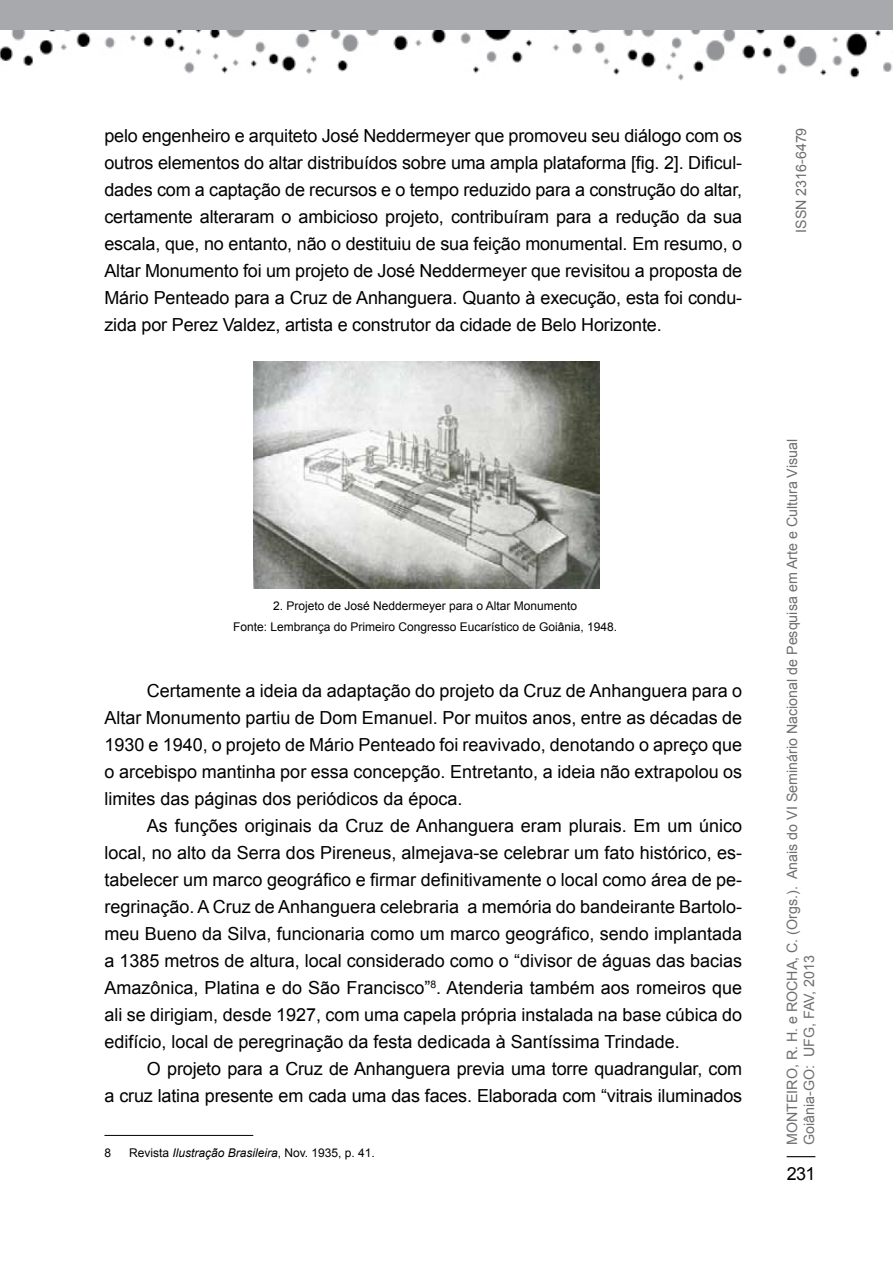
<style>
.page{position:relative;width:893px;height:1263px;background:#fff}
.page>*{position:absolute;margin:0;border:0;box-sizing:border-box;transform-origin:0 0}
.t1{font:18px/27px "Arial";color:#000;text-align:justify}
.t2{font:14.25px/17.1px "Arial";color:#6d6e71}
.t3{font:12px/20.7px "Arial";color:#000;text-align:center}
.s1{font-style:italic}
</style>
<div class="page">
<svg style="left:787px;top:1156px;width:28px;height:1px"></svg>
<img style="left:0;top:30px;width:893px;height:50px">
<div style="left:0;top:0;width:893px;height:30px;background:#a7a9ac"></div>
<hr style="left:104px;top:1135px;width:149px;height:1px;background:#000">
<img style="left:253px;top:361px;width:346px;height:228px">
<p class="t1" style="left:104px;top:122px;width:639px">pelo engenheiro e arquiteto José Neddermeyer que promoveu seu diálogo com os outros elementos do altar distribuídos sobre uma ampla plataforma [fig. 2]. Dificul&shy;dades com a captação de recursos e o tempo reduzido para a construção do altar, certamente alteraram o ambicioso projeto, contribuíram para a redução da sua escala, que, no entanto, não o destituiu de sua feição monumental. Em resumo, o Altar Monumento foi um projeto de José Neddermeyer que revisitou a proposta de Mário Penteado para a Cruz de Anhanguera. Quanto à execução, esta foi condu&shy;zida por Perez Valdez, artista e construtor da cidade de Belo Horizonte.</p>
<p class="t3" style="left:233px;top:596px;width:386px">2. Projeto de José Neddermeyer para o Altar Monumento<br>Fonte: Lembrança do Primeiro Congresso Eucarístico de Goiânia, 1948.</p>
<p class="t1" style="left:104px;top:677px;width:639px;text-indent:43px">Certamente a ideia da adaptação do projeto da Cruz de Anhanguera para o Altar Monumento partiu de Dom Emanuel. Por muitos anos, entre as décadas de 1930 e 1940, o projeto de Mário Penteado foi reavivado, denotando o apreço que o arcebispo mantinha por essa concepção. Entretanto, a ideia não extrapolou os limites das páginas dos periódicos da época.</p>
<p class="t1" style="left:104px;top:812px;width:639px;text-indent:43px">As funções originais da Cruz de Anhanguera eram plurais. Em um único local, no alto da Serra dos Pireneus, almejava-se celebrar um fato histórico, es&shy;tabelecer um marco geográfico e firmar definitivamente o local como área de pe&shy;regrinação. A Cruz de Anhanguera celebraria a memória do bandeirante Bartolo&shy;meu Bueno da Silva, funcionaria como um marco geográfico, sendo implantada a 1385 metros de altura, local considerado como o “divisor de águas das bacias Amazônica, Platina e do São Francisco”<sup>8</sup>. Atenderia também aos romeiros que ali se dirigiam, desde 1927, com uma capela própria instalada na base cúbica do edifício, local de peregrinação da festa dedicada à Santíssima Trindade.</p>
<p class="t1" style="left:104px;top:1055px;width:639px;text-align:right">O projeto para a Cruz de Anhanguera previa uma torre quadrangular, com<br>a cruz latina presente em cada uma das faces. Elaborada com “vitrais iluminados</p>
<p class="t3" style="left:104px;top:1142px;width:8px">8</p>
<p class="t3" style="left:129px;top:1142px;width:247px">Revista <span class="s1">Ilustração Brasileira</span>, N ov. 1935, p. 41.</p>
<p class="t2" style="left:793px;top:233px;width:107px;rotate:-90deg">I SSN 2316-6479</p>
<p class="t2" style="left:784px;top:1145px;width:708px;rotate:-90deg">Monteiro, R. H. e Rocha, C. (Orgs.). Anais do VI Seminário Nacional de Pesquisa em Arte e Cultura Visual<br>Goiânia-GO: UFG, FAV, 2013</p>
<p class="t1" style="left:787px;top:1160px;width:30px">231</p>
</div>
